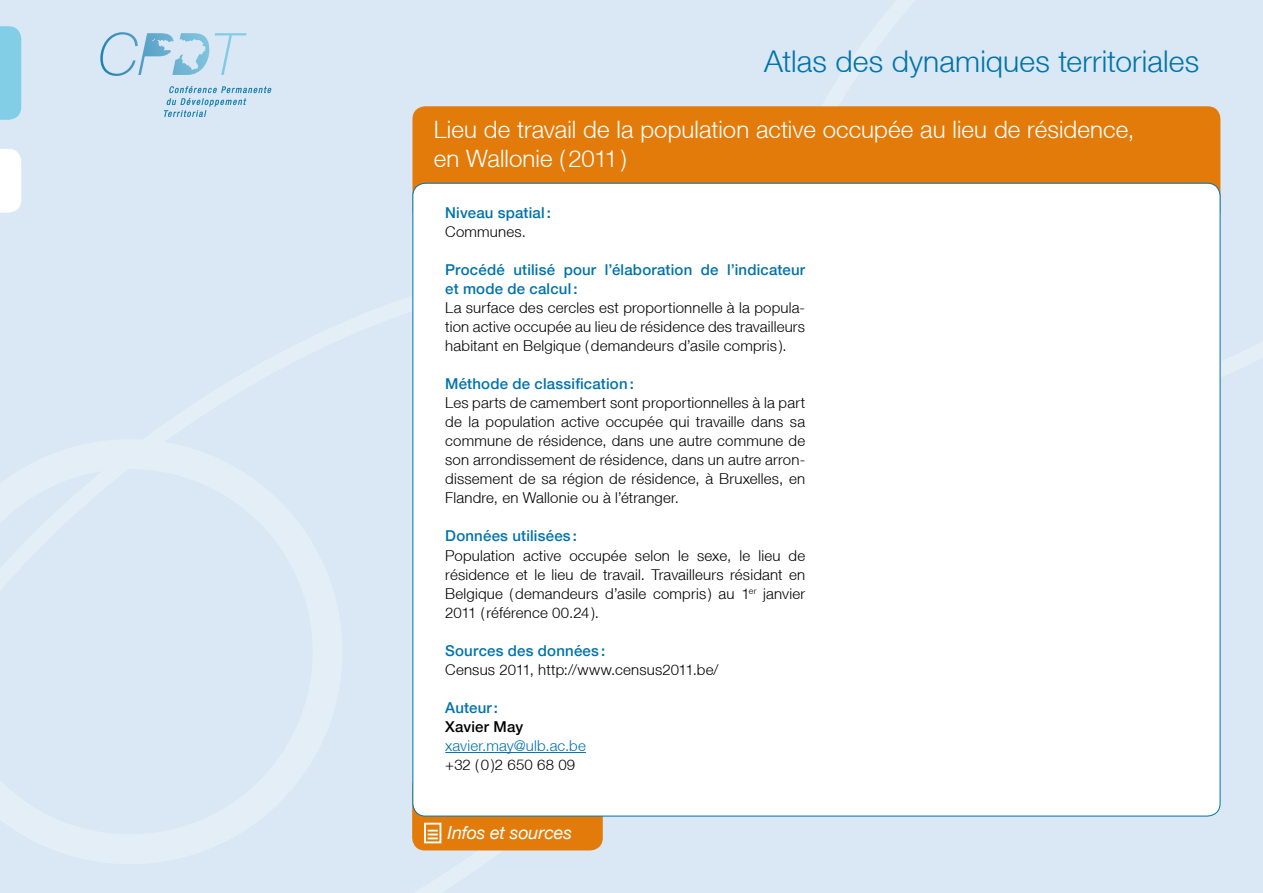
<style>
.page{position:relative;width:1263px;height:893px;background:#d9e8f4}
.page>*{position:absolute;margin:0;border:0;box-sizing:border-box;transform-origin:0 0}
.t1{font:300 30px "Helvetica Neue LT";letter-spacing:.005em;color:#0073ab}
.t2{font:300 24px/28.8px "Helvetica Neue LT";letter-spacing:.005em;color:#fff}
.t3{font:italic 18px "Helvetica Neue LT";letter-spacing:-.01em;color:#fff}
.t4{font:300 15px/19px "Helvetica Neue LT";letter-spacing:.015em;color:#000;text-align:justify}
.t5{font:500 15px/19px "Helvetica Neue LT";letter-spacing:.015em;color:#0073ab}
.t6{font:300 15px "Helvetica Neue LT";letter-spacing:.015em;color:#0073ab}
.t7{font:500 15px "Helvetica Neue LT";letter-spacing:.015em;color:#000}
</style>
<div class="page">
<div style="left:412px;top:774px;width:191px;height:76px;background:#e27b0a;border-radius:13px"></div>
<div style="left:424px;top:823px;width:17px;height:20px;border:2px solid #fff"></div>
<svg style="left:428px;top:830px;width:10px;height:9px"></svg>
<div style="left:412px;top:106px;width:808px;height:117px;background:#e27b0a;border-radius:13px"></div>
<div style="left:413px;top:183px;width:807px;height:633px;background:#fff;border-radius:13px"></div>
<svg style="left:164px;top:86px;width:107px;height:31px"></svg>
<svg style="left:215px;top:33px;width:32px;height:42px"></svg>
<svg style="left:100px;top:32px;width:109px;height:44px"></svg>
<div style="left:0;top:26px;width:21px;height:94px;background:#82cee6"></div>
<svg style="left:0;top:149px;width:21px;height:64px"></svg>
<hr style="left:445px;top:752px;width:141px;height:1px;background:#0073ab">
<h1 class="t1" style="left:764px;top:43px;width:436px">Atlas des dynamiques territoriales</h1>
<h2 class="t2" style="left:434px;top:115px;width:702px">Lieu de travail de la population active occupée au lieu de résidence, en Wallonie (2011)</h2>
<p class="t5" style="left:445px;top:203px;width:107px">Niveau spatial:</p>
<p class="t4" style="left:445px;top:221px;width:82px">Communes.</p>
<p class="t5" style="left:445px;top:260px;width:361px">Procédé utilisé pour l’élaboration de l’indicateur et mode de calcul:</p>
<p class="t4" style="left:445px;top:298px;width:361px">La surface des cercles est proportionnelle à la popula&shy;tion active occupée au lieu de résidence des travailleurs habitant en Belgique (demandeurs d’asile compris ).</p>
<p class="t5" style="left:445px;top:374px;width:190px">Méthode de classification:</p>
<p class="t4" style="left:445px;top:393px;width:361px">Les parts de camembert sont proportionnelles à la part de la population active occupée qui travaille dans sa commune de résidence, dans une autre commune de son arrondissement de résidence, dans un autre arron&shy;dissement de sa région de résidence, à Bruxelles, en Flandre, en Wallonie ou à l’étranger.</p>
<p class="t5" style="left:445px;top:526px;width:133px">Données utilisées :</p>
<p class="t4" style="left:445px;top:545px;width:361px">Population active occupée selon le sexe, le lieu de résidence et le lieu de travail. Travailleurs résidant en Belgique (demandeurs d’asile compris ) au 1<sup>er</sup> janvier 2011 (référence 00.24).</p>
<p class="t5" style="left:445px;top:641px;width:161px">Sources des données :</p>
<p class="t4" style="left:445px;top:660px;width:275px">Census 2011, http://www.census2011.be/</p>
<p class="t5" style="left:445px;top:698px;width:54px">Auteur:</p>
<p class="t7" style="left:445px;top:718px;width:79px">Xavier May</p>
<p class="t6" style="left:445px;top:736px;width:142px">xavier.may@ulb.ac.be</p>
<p class="t4" style="left:445px;top:755px;width:132px">+32 (0)2 650 68 09</p>
<p class="t3" style="left:448px;top:822px;width:126px">Infos et sources</p>
</div>
